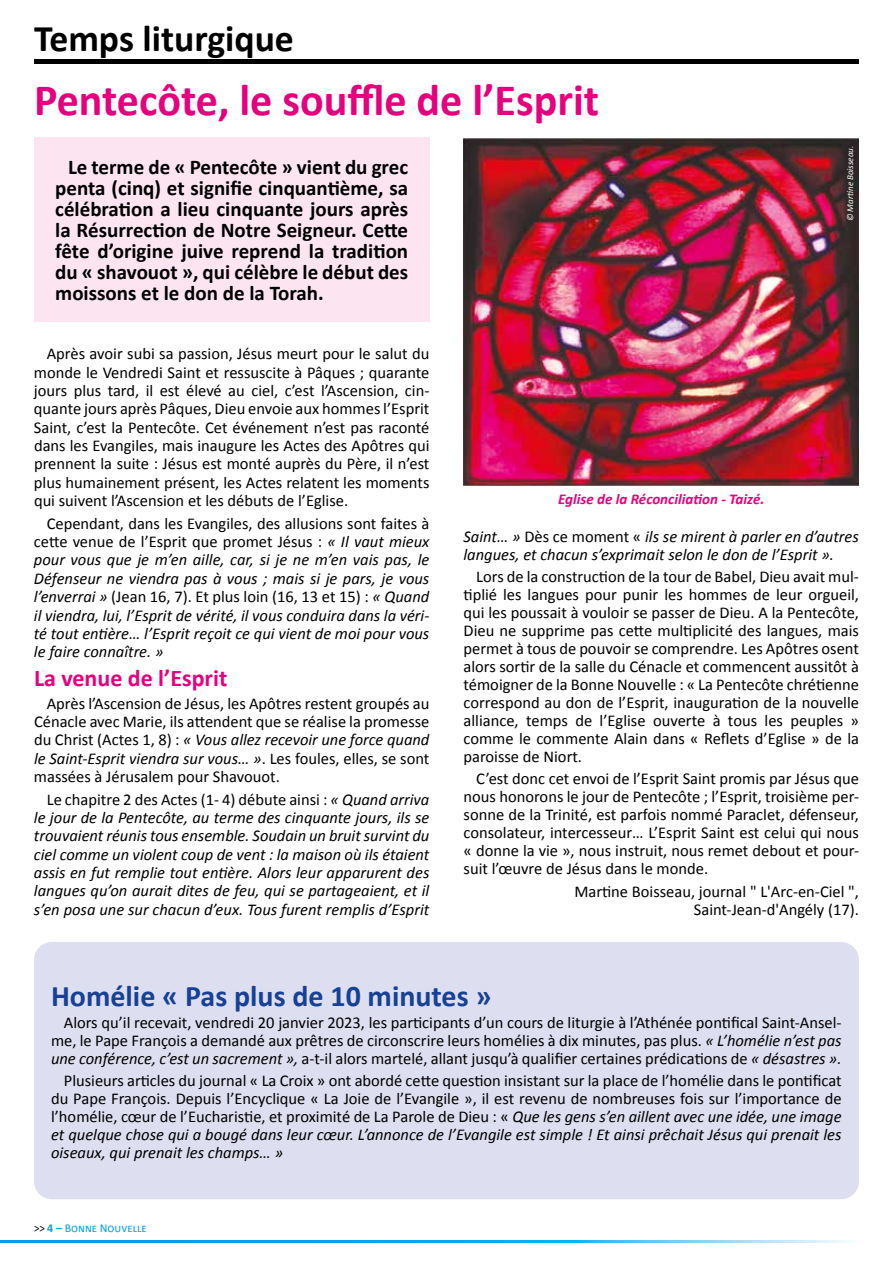
<style>
.page{position:relative;width:893px;height:1263px;background:#fff}
.page>*{position:absolute;margin:0;border:0;box-sizing:border-box;transform-origin:0 0}
.t1{font:700 45px "Calibri";color:#e6007d}
.t2{font:700 37.65px "Calibri";color:#000}
.t3{font:700 30px "Calibri";color:#164194}
.t4{font:700 24px "Calibri";color:#e6007d}
.t5{font:700 21px/21px "Calibri";color:#000;text-align:justify}
.t6{font:16.5px/18px "Calibri";color:#000;text-align:justify}
.t7{font:italic 16.5px/18.3px "Calibri";color:#000;text-align:justify}
.t8{font:italic 700 15px "Calibri";color:#e6007d}
.t9{font:12px "Calibri";color:#009fe3}
.t10{font:italic 9px "Calibri";color:#fff}
.s1{font-style:normal}
.s2{font-style:italic}
.s3{color:#000}
.s4{font-weight:700}
</style>
<div class="page">
<svg style="left:0;top:1240px;width:849px;height:2px;background:#2db5eb"></svg>
<hr style="left:34px;top:60px;width:825px;height:4px;background:#000">
<img style="left:463px;top:138px;width:396px;height:347px">
<div style="left:34px;top:137px;width:395px;height:184px;background:#fce5f1"></div>
<div style="left:34px;top:942px;width:825px;height:257px;background:#dedef1;border-radius:18px"></div>
<h2 class="t2" style="left:34px;top:15px;width:261px">Temps liturgique</h2>
<h1 class="t1" style="left:34px;top:72px;width:567px">Pentecôte, le souffle de l’Esprit</h1>
<p class="t5" style="left:55px;top:155px;width:354px;text-indent:13px">Le terme de « Pentecôte » vient du grec penta (cinq) et signifie cinquantième, sa célébration a lieu cinquante jours après la Résurrection de Notre Seigneur. Cette fête d’origine juive reprend la tradition du « shavouot », qui célèbre le début des moissons et le don de la Torah.</p>
<p class="t10" style="left:845px;top:221px;width:77px;rotate:-90deg">© Martine Boisseau.</p>
<p class="t6" style="left:34px;top:344px;width:397px;text-indent:13px">Après avoir subi sa passion, Jésus meurt pour le salut du monde le Vendredi Saint et ressuscite à Pâques ; quarante jours plus tard, il est élevé au ciel, c’est l’Ascension, cin&shy;quante jours après Pâques, Dieu envoie aux hommes l’Esprit Saint, c’est la Pentecôte. Cet événement n’est pas raconté dans les Evangiles, mais inaugure les Actes des Apôtres qui prennent la suite : Jésus est monté auprès du Père, il n’est plus humainement présent, les Actes relatent les moments qui suivent l’Ascension et les débuts de l’Eglise.</p>
<p class="t7" style="left:34px;top:513px;width:397px;text-indent:13px"><span class="s1">Cependant, dans les Evangiles, des allusions sont faites à cette venue de l’Esprit que promet Jésus :</span> « Il vaut mieux pour vous que je m’en aille, car, si je ne m’en vais pas, le Défenseur ne viendra pas à vous ; mais si je pars, je vous l’enverrai » <span class="s1">(Jean 16, 7). Et plus loin (16, 13 et 15) :</span> « Quand il viendra, lui, l’Esprit de vérité, il vous conduira dans la véri&shy;té tout entière… l’Esprit reçoit ce qui vient de moi pour vous le faire connaître. »</p>
<h3 class="t4" style="left:34px;top:663px;width:195px">La venue de l’Esprit</h3>
<p class="t6" style="left:34px;top:693px;width:397px;text-indent:13px">Après l’Ascension de Jésus, les Apôtres restent groupés au Cénacle avec Marie, ils attendent que se réalise la promesse du Christ (Actes 1, 8) : <span class="s2">« Vous allez recevoir une force quand le Saint-Esprit viendra sur vous… »</span>. Les foules, elles, se sont massées à Jérusalem pour Shavouot.</p>
<p class="t7" style="left:34px;top:789px;width:397px;text-indent:13px"><span class="s1">Le chapitre 2 des Actes (1- 4) débute ainsi :</span> « Quand arriva le jour de la Pentecôte, au terme des cinquante jours, ils se trouvaient réunis tous ensemble. Soudain un bruit survint du ciel comme un violent coup de vent : la maison où ils étaient assis en fut remplie tout entière. Alors leur apparurent des langues qu’on aurait dites de feu, qui se partageaient, et il s’en posa une sur chacun d’eux. Tous furent remplis d’Esprit</p>
<p class="t8" style="left:558px;top:490px;width:208px">Eglise de la Réconciliation - Taizé.</p>
<p class="t7" style="left:463px;top:527px;width:397px">Saint… » <span class="s1">Dès ce moment «</span> ils se mirent à parler en d’autres langues, et chacun s’exprimait selon le don de l’Esprit ».</p>
<p class="t6" style="left:463px;top:567px;width:397px;text-indent:13px">Lors de la construction de la tour de Babel, Dieu avait mul&shy;tiplié les langues pour punir les hommes de leur orgueil, qui les poussait à vouloir se passer de Dieu. A la Pentecôte, Dieu ne supprime pas cette multiplicité des langues, mais permet à tous de pouvoir se comprendre. Les Apôtres osent alors sortir de la salle du Cénacle et commencent aussitôt à témoigner de la Bonne Nouvelle : « La Pentecôte chrétienne correspond au don de l’Esprit, inauguration de la nouvelle alliance, temps de l’Eglise ouverte à tous les peuples » comme le commente Alain dans « Reflets d’Eglise » de la paroisse de Niort.</p>
<p class="t6" style="left:464px;top:769px;width:397px;text-indent:13px">C’est donc cet envoi de l’Esprit Saint promis par Jésus que nous honorons le jour de Pentecôte ; l’Esprit, troisième per&shy;sonne de la Trinité, est parfois nommé Paraclet, défenseur, consolateur, intercesseur… L’Esprit Saint est celui qui nous « donne la vie », nous instruit, nous remet debout et pour&shy;suit l’œuvre de Jésus dans le monde.</p>
<p class="t6" style="left:574px;top:881px;width:286px;text-align:right">Martine Boisseau, journal " L'Arc-en-Ciel ",<br>Saint-Jean-d'Angély (17).</p>
<h3 class="t3" style="left:51px;top:977px;width:442px">Homélie « Pas plus de 10 minutes »</h3>
<p class="t6" style="left:51px;top:1012px;width:792px;text-indent:13px">Alors qu’il recevait, vendredi 20 janvier 2023, les participants d’un cours de liturgie à l’Athénée pontifical Saint-Ansel&shy;me, le Pape François a demandé aux prêtres de circonscrire leurs homélies à dix minutes, pas plus. <span class="s2">« L’homélie n’est pas une conférence, c’est un sacrement »,</span> a-t-il alors martelé, allant jusqu’à qualifier certaines prédications de <span class="s2">« désastres ».</span></p>
<p class="t6" style="left:51px;top:1071px;width:792px;text-indent:13px">Plusieurs articles du journal « La Croix » ont abordé cette question insistant sur la place de l’homélie dans le pontificat du Pape François. Depuis l’Encyclique « La Joie de l’Evangile », il est revenu de nombreuses fois sur l’importance de l’homélie, cœur de l’Eucharistie, et proximité de La Parole de Dieu : « <span class="s2">Que les gens s’en aillent avec une idée, une image et quelque chose qui a bougé dans leur cœur. L’annonce de l’Evangile est simple ! Et ainsi prêchait Jésus qui prenait les oiseaux, qui prenait les champs… »</span></p>
<p class="t9" style="left:34px;top:1221px;width:114px"><span class="s3">&gt;&gt;</span> <span class="s4">4 –</span> Bonne Nouvelle</p>
</div>
